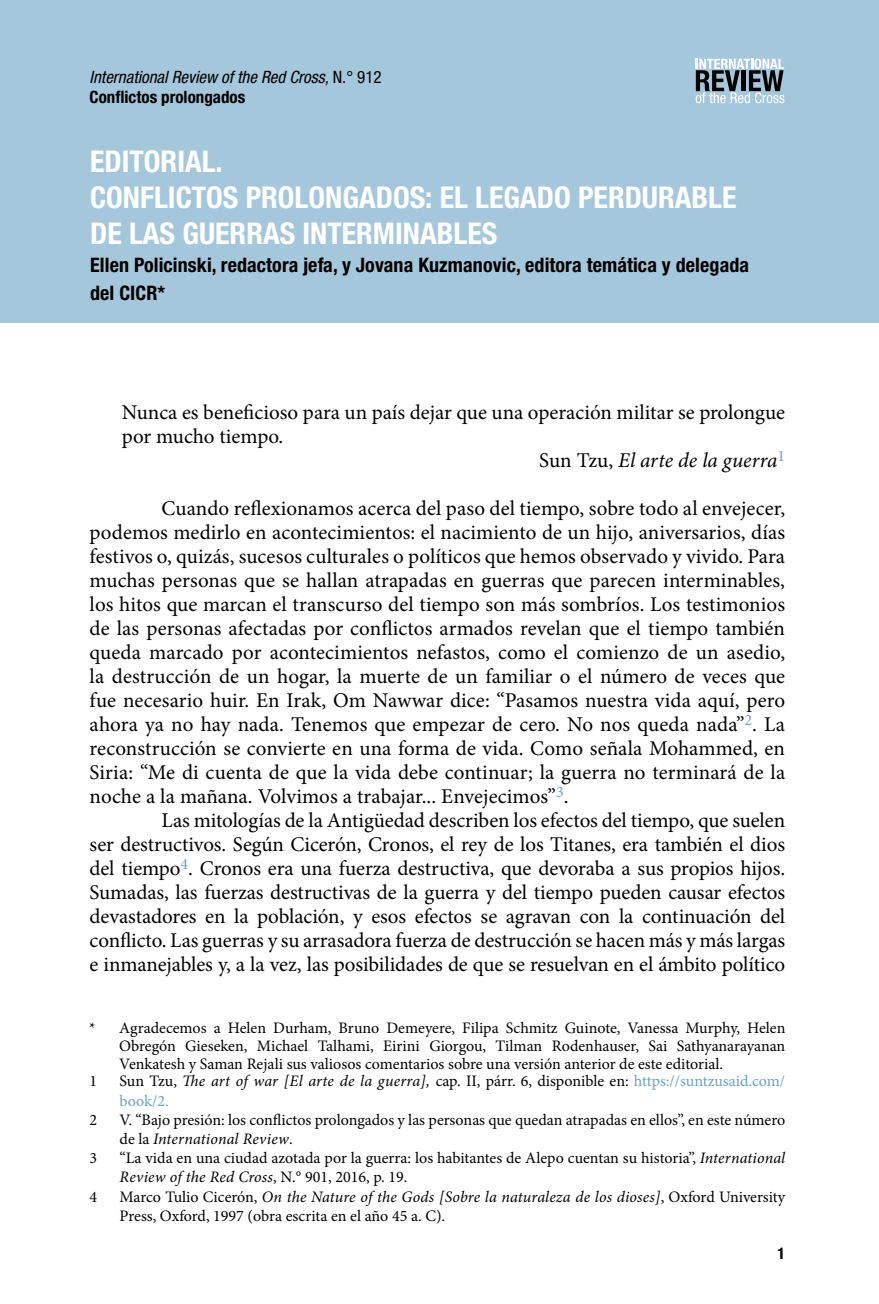
<style>
.page{position:relative;width:879px;height:1304px;background:#fff}
.page>*{position:absolute;margin:0;border:0;box-sizing:border-box;transform-origin:0 0}
.t1{font:700 condensed 30px/36px "Helvetica Neue LT Std";color:#fff}
.t2{font:21px/24px "Minion Pro";color:#000;text-align:justify}
.t3{font:italic 21px "Minion Pro";color:#000}
.t4{font:700 condensed 20px/28px "Helvetica Neue LT Std";letter-spacing:.005em;color:#000}
.t5{font:italic condensed 17px/20.4px "Helvetica Neue LT Std";color:#000}
.t6{font:16px/19.2px "Minion Pro";color:#000}
.t7{font:700 condensed 16px "Helvetica Neue LT Std";color:#000}
.s1{font-style:normal}
.s2{font-weight:700;font-style:normal}
.s3{font-style:italic}
.s4{color:#69a2c2}
</style>
<div class="page">
<div style="left:0;top:0;width:879px;height:323px;background:#a5c7db"></div>
<div style="left:695px;top:95px;width:6px;height:8px;background:#c1d8e6;border-radius:50%"></div>
<svg style="left:696px;top:59px;width:88px;height:44px"></svg>
<p class="t5" style="left:90px;top:67px;width:294px">International Review of the Red Cross, <span class="s1">N.° 912<br></span><span class="s2">Conflictos prolongados</span></p>
<h1 class="t1" style="left:90px;top:143px;width:648px">EDITORIAL.<br>CONFLICTOS PROLONGADOS: EL LEGADO PERDURABLE<br>DE LAS GUERRAS INTERMINABLES</h1>
<p class="t4" style="left:90px;top:251px;width:660px">Ellen Policinski, redactora jefa, y Jovana Kuzmanovic, editora temática y delegada del CICR*</p>
<p class="t2" style="left:122px;top:400px;width:665px">Nunca es beneficioso para un país dejar que una operación militar se prolongue</p>
<p class="t2" style="left:122px;top:424px;width:163px">por mucho tiempo.</p>
<p class="t3" style="left:539px;top:446px;width:247px"><span class="s1">Sun Tzu,</span> El arte de la guerra<sup>1</sup></p>
<p class="t2" style="left:90px;top:496px;width:697px;text-indent:72px">Cuando reflexionamos acerca del paso del tiempo, sobre todo al envejecer, podemos medirlo en acontecimientos: el nacimiento de un hijo, aniversarios, días festivos o, quizás, sucesos culturales o políticos que hemos observado y vivido. Para muchas personas que se hallan atrapadas en guerras que parecen interminables, los hitos que marcan el transcurso del tiempo son más sombríos. Los testimonios de las personas afectadas por conflictos armados revelan que el tiempo también queda marcado por acontecimientos nefastos, como el comienzo de un asedio, la destrucción de un hogar, la muerte de un familiar o el número de veces que fue necesario huir. En Irak, Om Nawwar dice: “Pasamos nuestra vida aquí, pero ahora ya no hay nada. Tenemos que empezar de cero. No nos queda nada”<sup>2</sup>. La reconstrucción se convierte en una forma de vida. Como señala Mohammed, en Siria: “Me di cuenta de que la vida debe continuar; la guerra no terminará de la noche a la mañana. Volvimos a trabajar... Envejecimos”<sup>3</sup>.</p>
<p class="t2" style="left:90px;top:808px;width:697px;text-indent:72px">Las mitologías de la Antigüedad describen los efectos del tiempo, que suelen ser destructivos. Según Cicerón, Cronos, el rey de los Titanes, era también el dios del tiempo<sup>4</sup>. Cronos era una fuerza destructiva, que devoraba a sus propios hijos.<br>Sumadas, las fuerzas destructivas de la guerra y del tiempo pueden causar efectos devastadores en la población, y esos efectos se agravan con la continuación del conflicto. Las guerras y su arrasadora fuerza de destrucción se hacen más y más largas e inmanejables y, a la vez, las posibilidades de que se resuelvan en el ámbito político</p>
<p class="t6" style="left:119px;top:1019px;width:667px;line-height:18px;text-align:justify;text-indent:-30px">* Agradecemos a Helen Durham, Bruno Demeyere, Filipa Schmitz Guinote, Vanessa Murphy, Helen Obregón Gieseken, Michael Talhami, Eirini Giorgou, Tilman Rodenhauser, Sai Sathyanarayanan Venkatesh y Saman Rejali sus valiosos comentarios sobre una versión anterior de este editorial.</p>
<p class="t6" style="left:90px;top:1072px;width:9px">1</p>
<p class="t6" style="left:120px;top:1072px;width:667px">Sun Tzu, <span class="s3">The art of war [El arte de la guerra],</span> cap. II, párr. 6, disponible en: <span class="s4">https://suntzusaid.com/ book/2.</span></p>
<p class="t6" style="left:90px;top:1110px;width:9px">2</p>
<p class="t6" style="left:120px;top:1110px;width:667px">V. “Bajo presión: los conflictos prolongados y las personas que quedan atrapadas en ellos”, en este número de la <span class="s3">International Review</span>.</p>
<p class="t6" style="left:90px;top:1149px;width:9px">3</p>
<p class="t6" style="left:120px;top:1149px;width:667px">“La vida en una ciudad azotada por la guerra: los habitantes de Alepo cuentan su historia”, <span class="s3">International<br>Review of the Red Cross</span>, N.° 901, 2016, p. 19.</p>
<p class="t6" style="left:90px;top:1187px;width:9px">4</p>
<p class="t6" style="left:120px;top:1187px;width:667px">Marco Tulio Cicerón, <span class="s3">On the Nature of the Gods [Sobre la naturaleza de los dioses]</span>, Oxford University<br>Press, Oxford, 1997 (obra escrita en el año 45 a. C).</p>
<p class="t7" style="left:777px;top:1243px;width:9px">1</p>
</div>
